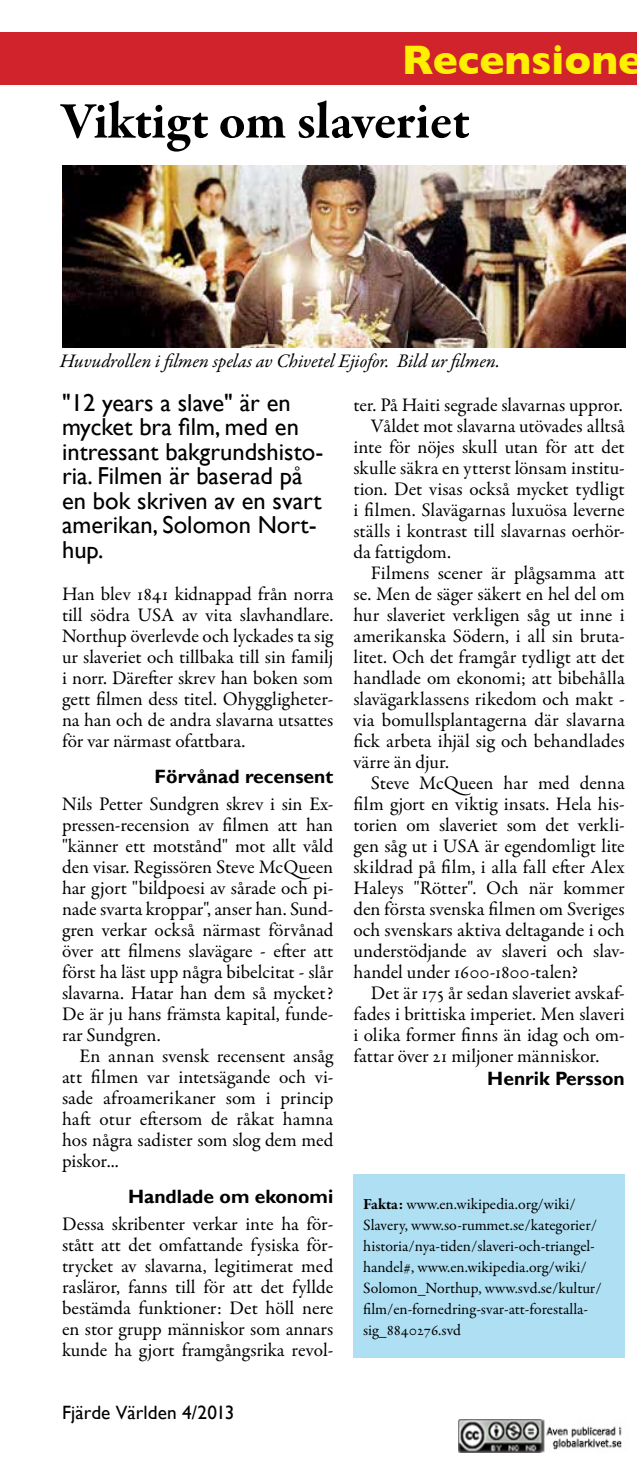
<style>
.page{position:relative;width:637px;height:1474px;background:#fff}
.page>*{position:absolute;margin:0;border:0;box-sizing:border-box;transform-origin:0 0}
.t1{font:700 52.5px "Garamond Premr Pro";letter-spacing:-.005em;color:#000}
.t2{font:700 42px "Gill Sans";color:#ffef00}
.t3{font:24.5px/24.5px "Gill Sans";color:#000}
.t4{font:19.25px/21px "Garamond Premr Pro";color:#000;text-align:justify}
.t5{font:italic 19.25px "Garamond Premr Pro";letter-spacing:-.005em;color:#000}
.t6{font:700 19.25px "Gill Sans";color:#000}
.t7{font:19.25px "Gill Sans";letter-spacing:.005em;color:#000}
.t8{font:15.75px/21px "Garamond Premr Pro";letter-spacing:-.005em;color:#000}
.s1{font-weight:700}
</style>
<div class="page">
<div style="left:0;top:32px;width:636px;height:53px;background:#d0232c"></div>
<img style="left:62px;top:165px;width:563px;height:182px">
<div style="left:353px;top:1174px;width:271px;height:183px;background:#afdff3"></div>
<img style="left:458px;top:1419px;width:164px;height:33px">
<h2 class="t2" style="left:401px;top:36px;width:242px">Recensione</h2>
<h1 class="t1" style="left:60px;top:89px;width:411px">Viktigt om slaveriet</h1>
<p class="t5" style="left:60px;top:349px;width:441px">Huvudrollen i filmen spelas av Chivetel Ejiofor. Bild ur filmen.</p>
<p class="t3" style="left:62px;top:390px;width:262px">"12 years a slave" är en mycket bra film, med en intressant bakgrundshisto&shy;ria. Filmen är baserad på en bok skriven av en svart amerikan, Solomon Nort&shy;hup.</p>
<p class="t4" style="left:62px;top:583px;width:272px">Han blev 1841 kidnappad från norra till södra USA av vita slavhandlare.<br>Northup överlevde och lyckades ta sig ur slaveriet och tillbaka till sin familj i norr. Därefter skrev han boken som gett filmen dess titel. Ohyggligheter&shy;na han och de andra slavarna utsattes för var närmast ofattbara.</p>
<p class="t6" style="left:154px;top:765px;width:180px">Förvånad recensent</p>
<p class="t4" style="left:62px;top:793px;width:272px">Nils Petter Sundgren skrev i sin Ex&shy;pressen-recension av filmen att han "känner ett motstånd" mot allt våld den visar. Regissören Steve McQueen har gjort "bildpoesi av sårade och pi&shy;nade svarta kroppar", anser han. Sund&shy;gren verkar också närmast förvånad över att filmens slavägare - efter att först ha läst upp några bibelcitat - slår slavarna. Hatar han dem så mycket?<br>De är ju hans främsta kapital, funde&shy;rar Sundgren.</p>
<p class="t4" style="left:62px;top:1045px;width:272px;text-indent:17px">En annan svensk recensent ansåg att filmen var intetsägande och vi&shy;sade afroamerikaner som i princip haft otur eftersom de råkat hamna hos några sadister som slog dem med piskor...</p>
<p class="t6" style="left:128px;top:1185px;width:206px">Handlade om ekonomi</p>
<p class="t4" style="left:62px;top:1213px;width:272px">Dessa skribenter verkar inte ha för&shy;stått att det omfattande fysiska för&shy;trycket av slavarna, legitimerat med rasläror, fanns till för att det fyllde bestämda funktioner: Det höll nere en stor grupp människor som annars kunde ha gjort framgångsrika revol-</p>
<p class="t7" style="left:62px;top:1401px;width:174px">Fjärde Världen 4/2013</p>
<p class="t4" style="left:353px;top:394px;width:270px">ter. På Haiti segrade slavarnas uppror.</p>
<p class="t4" style="left:371px;top:415px;width:255px">Våldet mot slavarna utövades alltså</p>
<p class="t4" style="left:353px;top:436px;width:272px">inte för nöjes skull utan för att det</p>
<p class="t4" style="left:353px;top:457px;width:272px">skulle säkra en ytterst lönsam institu-</p>
<p class="t4" style="left:353px;top:478px;width:272px">tion. Det visas också mycket tydligt</p>
<p class="t4" style="left:353px;top:499px;width:272px">i filmen. Slavägarnas luxuösa leverne</p>
<p class="t4" style="left:353px;top:520px;width:272px">ställs i kontrast till slavarnas oerhör-</p>
<p class="t4" style="left:353px;top:541px;width:99px">da fattigdom.</p>
<p class="t4" style="left:371px;top:562px;width:255px">Filmens scener är plågsamma att</p>
<p class="t4" style="left:353px;top:583px;width:272px">se. Men de säger säkert en hel del om</p>
<p class="t4" style="left:353px;top:604px;width:272px">hur slaveriet verkligen såg ut inne i</p>
<p class="t4" style="left:353px;top:625px;width:272px">amerikanska Södern, i all sin bruta-</p>
<p class="t4" style="left:353px;top:646px;width:272px">litet. Och det framgår tydligt att det</p>
<p class="t4" style="left:353px;top:667px;width:272px">handlade om ekonomi; att bibehålla</p>
<p class="t4" style="left:353px;top:688px;width:272px">slavägarklassens rikedom och makt -</p>
<p class="t4" style="left:353px;top:709px;width:272px">via bomullsplantagerna där slavarna</p>
<p class="t4" style="left:353px;top:730px;width:272px">fick arbeta ihjäl sig och behandlades</p>
<p class="t4" style="left:353px;top:751px;width:97px">värre än djur.</p>
<p class="t4" style="left:371px;top:772px;width:255px">Steve McQueen har med denna</p>
<p class="t4" style="left:353px;top:793px;width:272px">film gjort en viktig insats. Hela his-</p>
<p class="t4" style="left:353px;top:814px;width:272px">torien om slaveriet som det verkli-</p>
<p class="t4" style="left:353px;top:835px;width:272px">gen såg ut i USA är egendomligt lite</p>
<p class="t4" style="left:353px;top:856px;width:272px">skildrad på film, i alla fall efter Alex</p>
<p class="t4" style="left:353px;top:877px;width:272px">Haleys "Rötter". Och när kommer</p>
<p class="t4" style="left:353px;top:898px;width:272px">den första svenska filmen om Sveriges</p>
<p class="t4" style="left:353px;top:919px;width:272px">och svenskars aktiva deltagande i och</p>
<p class="t4" style="left:353px;top:940px;width:272px">understödjande av slaveri och slav-</p>
<p class="t4" style="left:353px;top:961px;width:226px">handel under 1600-1800-talen?</p>
<p class="t4" style="left:371px;top:982px;width:255px">Det är 175 år sedan slaveriet avskaf-</p>
<p class="t4" style="left:353px;top:1003px;width:272px">fades i brittiska imperiet. Men slaveri</p>
<p class="t4" style="left:353px;top:1024px;width:272px">i olika former finns än idag och om-</p>
<p class="t4" style="left:353px;top:1045px;width:247px">fattar över 21 miljoner människor.</p>
<p class="t6" style="left:487px;top:1067px;width:139px">Henrik Persson</p>
<p class="t8" style="left:363px;top:1193px;width:240px"><span class="s1">Fakta:</span> www.en.wikipedia.org/wiki/ Slavery, www.so-rummet.se/kategorier/ historia/nya-tiden/slaveri-och-triangel&shy;handel#, www.en.wikipedia.org/wiki/ Solomon_Northup, www.svd.se/kultur/ film/en-fornedring-svar-att-forestalla&shy;sig_8840276.svd</p>
</div>
